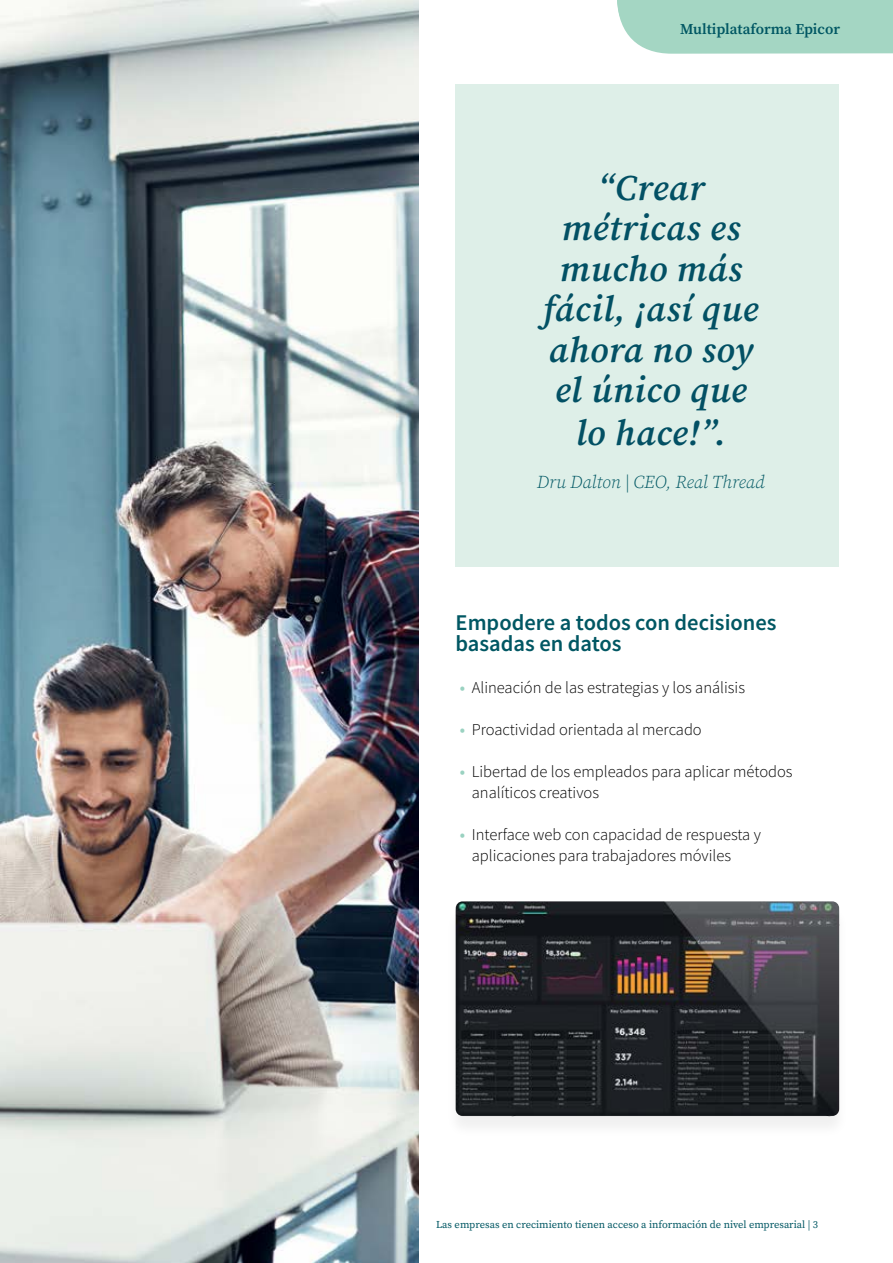
<style>
.page{position:relative;width:893px;height:1263px;background:#fff}
.page>*{position:absolute;margin:0;border:0;box-sizing:border-box;transform-origin:0 0}
.t1{font:italic 600 36px/41px "Source Serif Pro";letter-spacing:.02em;color:#025064;text-align:center}
.H2-Body{font:600 22.5px/21px "Source Sans Pro";color:#005763}
.Paragraph_Style_1{font:italic 300 18px "Source Serif Pro";color:#005763}
.t2{font:300 16.5px/21px "Source Sans Pro";color:#000}
.t3{font:600 15px "Source Serif Pro";color:#005763}
.t4{font:10.5px "Source Serif Pro";color:#005763}
.s1{font-weight:600;color:#9ad2c1}
</style>
<div class="page">
<div style="left:617px;top:0;width:276px;height:54px;background:#a4d6c3"></div>
<div style="left:456px;top:84px;width:383px;height:483px;background:#deefe8"></div>
<div style="left:446px;top:906px;width:403px;height:232px;background:#000;opacity:.06"></div>
<img style="left:456px;top:901px;width:383px;height:215px">
<img style="left:0;top:0;width:418px;height:1263px">
<p class="t3" style="left:680px;top:19px;width:161px">Multiplataforma Epicor</p>
<p class="t1" style="left:543px;top:167px;width:217px">“Crear métricas es mucho más fácil, ¡así que ahora no soy el único que lo hace!”.</p>
<p class="Paragraph_Style_1" style="left:537px;top:471px;width:229px">Dru Dalton | CEO, Real Thread</p>
<p class="H2-Body" style="left:456px;top:612px;width:323px">Empodere a todos con decisiones basadas en datos</p>
<p class="t2" style="left:460px;top:677px;width:287px"><span class="s1">•</span> Alineación de las estrategias y los análisis</p>
<p class="t2" style="left:460px;top:719px;width:244px"><span class="s1">•</span> Proactividad orientada al mercado</p>
<p class="t2" style="left:472px;top:761px;width:322px;text-indent:-12px"><span class="s1">•</span> Libertad de los empleados para aplicar métodos analíticos creativos</p>
<p class="t2" style="left:472px;top:824px;width:291px;text-indent:-12px"><span class="s1">•</span> Interface web con capacidad de respuesta y aplicaciones para trabajadores móviles</p>
<p class="t4" style="left:436px;top:1217px;width:384px">Las empresas en crecimiento tienen acceso a información de nivel empresarial | 3</p>
</div>
